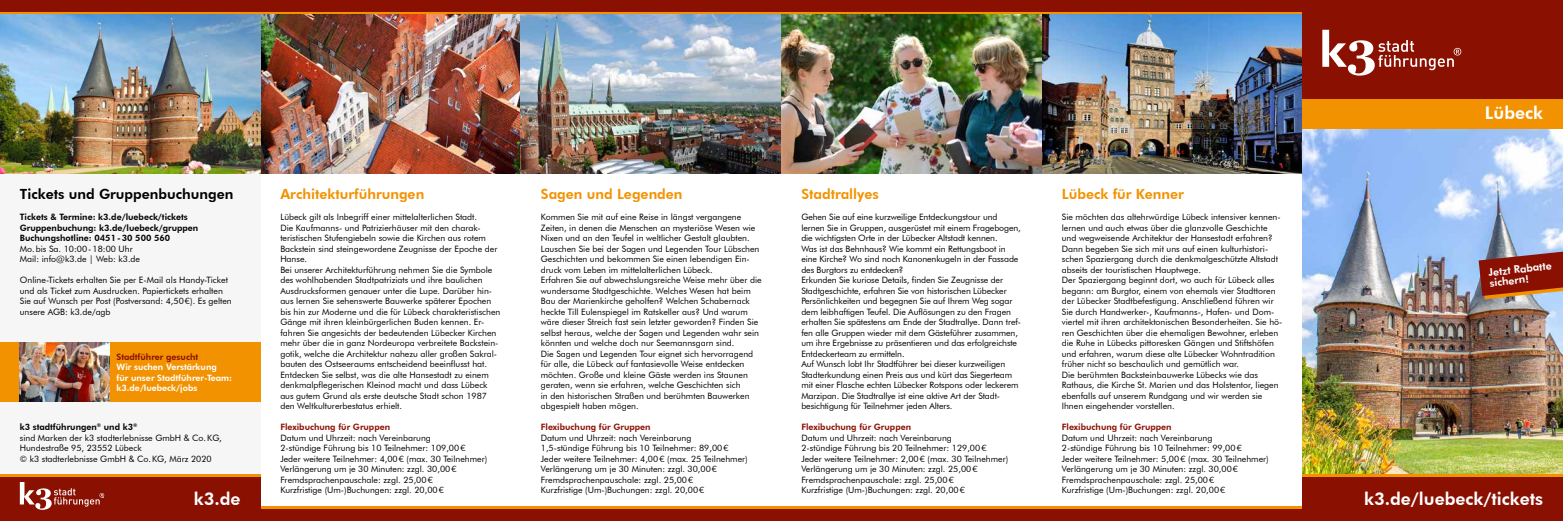
<style>
.page{position:relative;width:1563px;height:521px;background:#fff}
.page>*{position:absolute;margin:0;border:0;box-sizing:border-box;transform-origin:0 0}
.t1{font:800 17.5px "Futura BT";color:#fff}
.t2{font:800 14px "Futura BT";color:#f39200}
.t3{font:800 14px "Futura BT";color:#000}
.t4{font:800 10.5px/10.5px "Futura BT";color:#fff}
.t5{font:8.75px/10.5px "Futura BT";color:#000}
.t6{font:800 8.75px "Futura BT";color:#8a1002}
.t7{font:800 8.75px/10.5px "Futura BT";color:#000}
.t8{font:800 8.75px/10.5px "Futura BT";color:#fff}
.s1{font-weight:800}
</style>
<div class="page">
<div style="left:0;top:0;width:1548px;height:521px;background:#8a1002"></div>
<div style="left:0;top:15px;width:1302px;height:491px;background:#fff"></div>
<hr style="left:0;top:506px;width:1302px;height:2px;background:#f39200">
<hr style="left:0;top:12px;width:1302px;height:3px;background:#f39200">
<div style="left:0;top:174px;width:260px;height:332px;background:#f6f6f6"></div>
<div style="left:0;top:476px;width:260px;height:45px;background:#8a1002"></div>
<svg style="left:20px;top:482px;width:84px;height:28px"></svg>
<hr style="left:0;top:474px;width:260px;height:2px;background:#f39200">
<img style="left:260px;top:15px;width:1042px;height:159px">
<img style="left:0;top:15px;width:260px;height:159px">
<div style="left:0;top:342px;width:260px;height:60px;background:#f39200"></div>
<img style="left:20px;top:342px;width:89px;height:60px">
<div style="left:1302px;top:0;width:261px;height:521px;background:#8a1002"></div>
<hr style="left:1302px;top:474px;width:261px;height:2px;background:#f39200">
<img style="left:1302px;top:129px;width:261px;height:345px">
<div style="left:1302px;top:99px;width:261px;height:30px;background:#f39200"></div>
<svg style="left:1322px;top:30px;width:139px;height:46px"></svg>
<svg style="left:1481px;top:249px;width:82px;height:49px"></svg>
<svg style="left:1478px;top:252px;width:85px;height:44px"></svg>
<h2 class="t3" style="left:20px;top:186px;width:215px">Tickets und Gruppenbuchungen</h2>
<p class="t7" style="left:20px;top:212px;width:180px">Tickets &amp; Termine: k3.de/luebeck/tickets<br>Gruppenbuchung: k3.de/luebeck/gruppen<br>Buchungshotline: 0451-30 500 560</p>
<p class="t5" style="left:20px;top:243px;width:122px">Mo.bis Sa. 10:00-18:00 Uhr<br>Mail: info@k3.de | Web: k3.de</p>
<p class="t5" style="left:20px;top:275px;width:213px">Online-Tickets erhalten Sie per E-Mail als Handy-Ticket und als Ticket zum Ausdrucken. Papiertickets erhalten Sie auf Wunsch per Post (Postversand: 4,50€). Es gelten unsere AGB: k3.de/agb</p>
<p class="t6" style="left:117px;top:351px;width:83px">Stadtführer gesucht</p>
<p class="t8" style="left:117px;top:362px;width:117px">Wir suchen Verstärkung<br>für unser Stadtführer-Team: k3.de/luebeck/jobs</p>
<p class="t5" style="left:20px;top:422px;width:203px"><span class="s1">k3 stadtführungen</span><sup>®</sup> <span class="s1">und k3</span><sup>®<br></sup>sind Marken der k3 stadterlebnisse GmbH &amp; Co.KG, Hundestraße 95, 23552 Lübeck<br>© k3 stadterlebnisse GmbH &amp; Co.KG, März 2020</p>
<h1 class="t1" style="left:194px;top:488px;width:48px">k3.de</h1>
<h2 class="t2" style="left:280px;top:186px;width:145px">Architekturführungen</h2>
<p class="t5" style="left:280px;top:212px;width:222px">Lübeck gilt als Inbegriff einer mittelalterlichen Stadt.<br>Die Kaufmanns- und Patrizierhäuser mit den charak&shy;teristischen Stufengiebeln sowie die Kirchen aus rotem Backstein sind steingewordene Zeugnisse der Epoche der Hanse.<br>Bei unserer Architekturführung nehmen Sie die Symbole des wohlhabenden Stadtpatriziats und ihre baulichen Ausdrucksformen genauer unter die Lupe. Darüber hin&shy;aus lernen Sie sehenswerte Bauwerke späterer Epochen bis hin zur Moderne und die für Lübeck charakteristischen Gänge mit ihren kleinbürgerlichen Buden kennen. Er&shy;fahren Sie angesichts der bedeutenden Lübecker Kirchen mehr über die in ganz Nordeuropa verbreitete Backstein&shy;gotik, welche die Architektur nahezu aller großen Sakral&shy;bauten des Ostseeraums entscheidend beeinflusst hat.<br>Entdecken Sie selbst, was die alte Hansestadt zu einem denkmalpflegerischen Kleinod macht und dass Lübeck aus gutem Grund als erste deutsche Stadt schon 1987 den Weltkulturerbestatus erhielt.</p>
<p class="t6" style="left:280px;top:422px;width:111px">Flexibuchung für Gruppen</p>
<p class="t5" style="left:280px;top:432px;width:208px">Datum und Uhrzeit: nach Vereinbarung<br>2-stündige Führung bis 10 Teilnehmer: 109,00€ Jeder weitere Teilnehmer: 4,00€ (max. 30 Teilnehmer)<br>Verlängerung um je 30 Minuten: zzgl. 30,00€ Fremdsprachenpauschale: zzgl. 25,00€<br>Kurzfristige (Um-)Buchungen: zzgl. 20,00€</p>
<h2 class="t2" style="left:541px;top:186px;width:143px">Sagen und Legenden</h2>
<p class="t5" style="left:541px;top:212px;width:222px">Kommen Sie mit auf eine Reise in längst vergangene Zeiten, in denen die Menschen an mysteriöse Wesen wie Nixen und an den Teufel in weltlicher Gestalt glaubten.<br>Lauschen Sie bei der Sagen und Legenden Tour Lübschen Geschichten und bekommen Sie einen lebendigen Ein&shy;druck vom Leben im mittelalterlichen Lübeck.<br>Erfahren Sie auf abwechslungsreiche Weise mehr über die wundersame Stadtgeschichte. Welches Wesen hat beim Bau der Marienkirche geholfen? Welchen Schabernack heckte Till Eulenspiegel im Ratskeller aus? Und warum wäre dieser Streich fast sein letzter geworden? Finden Sie selbst heraus, welche der Sagen und Legenden wahr sein könnten und welche doch nur Seemannsgarn sind.<br>Die Sagen und Legenden Tour eignet sich hervorragend für alle, die Lübeck auf fantasievolle Weise entdecken möchten. Große und kleine Gäste werden ins Staunen geraten, wenn sie erfahren, welche Geschichten sich<br>in den historischen Straßen und berühmten Bauwerken abgespielt haben mögen.</p>
<p class="t6" style="left:541px;top:422px;width:111px">Flexibuchung für Gruppen</p>
<p class="t5" style="left:541px;top:432px;width:208px">Datum und Uhrzeit: nach Vereinbarung<br>1,5-stündige Führung bis 10 Teilnehmer: 89,00€ Jeder weitere Teilnehmer: 4,00€ (max. 25 Teilnehmer)<br>Verlängerung um je 30 Minuten: zzgl. 30,00€ Fremdsprachenpauschale: zzgl. 25,00€<br>Kurzfristige (Um-)Buchungen: zzgl. 20,00€</p>
<h2 class="t2" style="left:801px;top:186px;width:79px">Stadtrallyes</h2>
<p class="t5" style="left:801px;top:212px;width:221px">Gehen Sie auf eine kurzweilige Entdeckungstour und lernen Sie in Gruppen, ausgerüstet mit einem Fragebogen, die wichtigsten Orte in der Lübecker Altstadt kennen.<br>Was ist das Behnhaus? Wie kommt ein Rettungsboot in eine Kirche? Wo sind noch Kanonenkugeln in der Fassade des Burgtors zu entdecken?<br>Erkunden Sie kuriose Details, finden Sie Zeugnisse der Stadtgeschichte, erfahren Sie von historischen Lübecker Persönlichkeiten und begegnen Sie auf Ihrem Weg sogar dem leibhaftigen Teufel. Die Auflösungen zu den Fragen erhalten Sie spätestens am Ende der Stadtrallye. Dann tref&shy;fen alle Gruppen wieder mit dem Gästeführer zusammen, um ihre Ergebnisse zu präsentieren und das erfolgreichste Entdeckerteam zu ermitteln.<br>Auf Wunsch lobt Ihr Stadtführer bei dieser kurzweiligen Stadterkundung einen Preis aus und kürt das Siegerteam mit einer Flasche echten Lübecker Rotspons oder leckerem Marzipan. Die Stadtrallye ist eine aktive Art der Stadt&shy;besichtigung für Teilnehmer jeden Alters.</p>
<p class="t6" style="left:801px;top:422px;width:111px">Flexibuchung für Gruppen</p>
<p class="t5" style="left:801px;top:432px;width:208px">Datum und Uhrzeit: nach Vereinbarung<br>2-stündige Führung bis 20 Teilnehmer: 129,00€ Jeder weitere Teilnehmer: 2,00€ (max. 30 Teilnehmer)<br>Verlängerung um je 30 Minuten: zzgl. 25,00€ Fremdsprachenpauschale: zzgl. 25,00€<br>Kurzfristige (Um-)Buchungen: zzgl. 20,00€</p>
<h2 class="t2" style="left:1062px;top:186px;width:124px">Lübeck für Kenner</h2>
<p class="t5" style="left:1062px;top:212px;width:222px">Sie möchten das altehrwürdige Lübeck intensiver kennen&shy;lernen und auch etwas über die glanzvolle Geschichte und wegweisende Architektur der Hansestadt erfahren?<br>Dann begeben Sie sich mit uns auf einen kulturhistori&shy;schen Spaziergang durch die denkmalgeschützte Altstadt abseits der touristischen Hauptwege.<br>Der Spaziergang beginnt dort, wo auch für Lübeck alles begann: am Burgtor, einem von ehemals vier Stadttoren der Lübecker Stadtbefestigung. Anschließend führen wir Sie durch Handwerker-, Kaufmanns-, Hafen- und Dom&shy;viertel mit ihren architektonischen Besonderheiten. Sie hö&shy;ren Geschichten über die ehemaligen Bewohner, erleben die Ruhe in Lübecks pittoresken Gängen und Stiftshöfen und erfahren, warum diese alte Lübecker Wohntradition früher nicht so beschaulich und gemütlich war.<br>Die berühmten Backsteinbauwerke Lübecks wie das Rathaus, die Kirche St. Marien und das Holstentor, liegen ebenfalls auf unserem Rundgang und wir werden sie Ihnen eingehender vorstellen.</p>
<p class="t6" style="left:1062px;top:422px;width:111px">Flexibuchung für Gruppen</p>
<p class="t5" style="left:1062px;top:432px;width:208px">Datum und Uhrzeit: nach Vereinbarung<br>2-stündige Führung bis 10 Teilnehmer: 99,00€<br>Jeder weitere Teilnehmer: 5,00€ (max. 30 Teilnehmer)<br>Verlängerung um je 30 Minuten: zzgl. 30,00€ Fremdsprachenpauschale: zzgl. 25,00€<br>Kurzfristige (Um-)Buchungen: zzgl. 20,00€</p>
<h1 class="t1" style="left:1485px;top:102px;width:60px">Lübeck</h1>
<p class="t4" style="left:1488px;top:267px;width:65px;rotate:-6deg">Jetzt Rabatte sichern!</p>
<h1 class="t1" style="left:1364px;top:488px;width:180px">k3.de/luebeck/tickets</h1>
</div>
